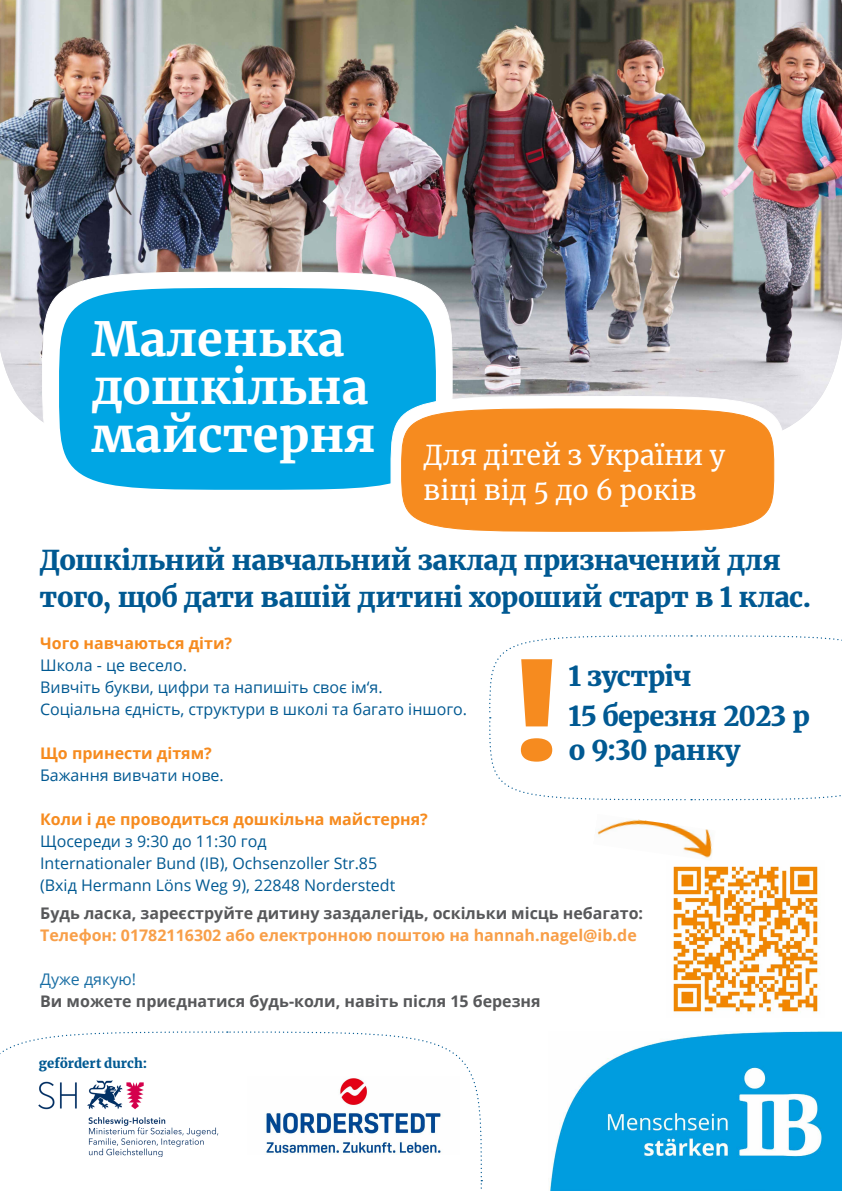
<style>
.page{position:relative;width:842px;height:1191px;background:#fff}
.page>*{position:absolute;margin:0;border:0;box-sizing:border-box;transform-origin:0 0}
.t1{font:700 47px/48px "Merriweather";color:#fff}
.IB_H4_Überschrift_18{font:900 27px/37px "Merriweather";letter-spacing:-.02em;color:#005992}
.t2{font:27px/35px "Merriweather";color:#fff}
.IB_H4_Überschrift_18-2{font:16px/22px "Open Sans";color:#005992}
.IB_H4_Überschrift_18-3{font:700 16px/22px "Open Sans";color:#57585a}
.IB_H4_Überschrift_18-4{font:900 13px "Merriweather";letter-spacing:.005em;color:#005992}
.s1{font-weight:700;color:#f68b1f}
.s2{color:#f89f49}
.s3{font-weight:400;color:#196ea4}
</style>
<div class="page">
<img style="left:0;top:0;width:842px;height:429px">
<svg style="left:0;top:1031px;width:483px;height:158px"></svg>
<img style="left:549px;top:1031px;width:293px;height:160px">
<img style="left:673px;top:866px;width:147px;height:148px">
<svg style="left:42px;top:272px;width:410px;height:157px"></svg>
<div style="left:59px;top:288px;width:377px;height:202px;background:#00a6e4"></div>
<svg style="left:391px;top:396px;width:394px;height:136px"></svg>
<div style="left:402px;top:409px;width:372px;height:122px;background:#f68b1f"></div>
<svg style="left:489px;top:635px;width:353px;height:166px"></svg>
<img style="left:248px;top:1076px;width:211px;height:78px">
<img style="left:39px;top:1079px;width:196px;height:78px">
<img style="left:597px;top:819px;width:115px;height:39px">
<p class="t1" style="left:92px;top:315px;width:286px">Mаленька дошкільна майстерня</p>
<p class="t2" style="left:423px;top:437px;width:304px">Для дітей з України у віці від 5 до 6 років</p>
<h3 class="IB_H4_Überschrift_18" style="left:39px;top:541px;width:773px">Дошкільний навчальний заклад призначений для того, щоб дати вашій дитині хороший старт в 1 клас.</h3>
<h3 class="IB_H4_Überschrift_18-2" style="left:40px;top:631px;width:428px"><span class="s1">Чого навчаються діти?<br></span>Школа - це весело.<br>Вивчіть букви, цифри та напишіть своє ім‘я.<br>Соціальна єдність, структури в школі та багато іншого.</h3>
<h3 class="IB_H4_Überschrift_18-2" style="left:40px;top:741px;width:185px"><span class="s1">Що принести дітям?<br></span>Бажання вивчати нове.</h3>
<h3 class="IB_H4_Überschrift_18-2" style="left:40px;top:807px;width:389px"><span class="s1">Коли і де проводиться дошкільна майстерня?<br></span>Щосереди з 9:30 до 11:30 год<br>Internationaler Bund (IB), Ochsenzoller Str.85<br>(Вхід Hermann Löns Weg 9), 22848 Norderstedt</h3>
<h3 class="IB_H4_Überschrift_18-3" style="left:40px;top:901px;width:604px">Будь ласка, зареєструйте дитину заздалегідь, оскільки місць небагато:<br><span class="s2">Телефон: 01782116302 або електронною поштою на hannah.nagel@ib.de</span></h3>
<h3 class="IB_H4_Überschrift_18-3" style="left:40px;top:967px;width:502px"><span class="s3">Дуже дякую!<br></span>Ви можете приєднатися будь-коли, навіть після 15 березня</h3>
<h3 class="IB_H4_Überschrift_18" style="left:568px;top:657px;width:125px">1 зустріч</h3>
<h3 class="IB_H4_Überschrift_18" style="left:568px;top:698px;width:243px;line-height:34px">15 березня 2023 р о 9:30 ранку</h3>
<h3 class="IB_H4_Überschrift_18-4" style="left:39px;top:1053px;width:110px">gefördert durch:</h3>
</div>
